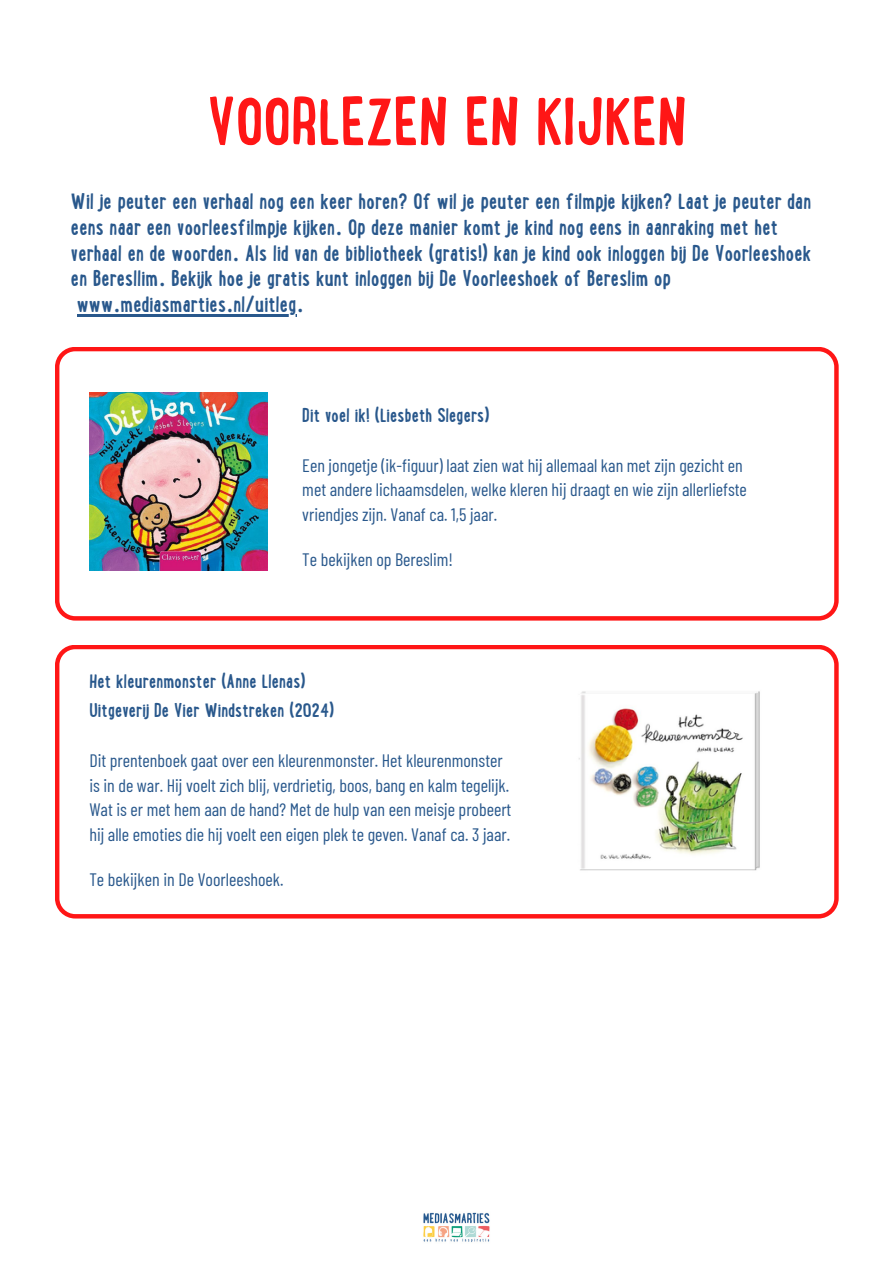
<style>
.page{position:relative;width:894px;height:1264px;background:#fff}
.page>*{position:absolute;margin:0;border:0;box-sizing:border-box;transform-origin:0 0}
.t1{font:700 72px "Lunch Box";color:#ff1616}
.t2{font:700 24px/25.8px "Lunch Box";color:#29588c}
.t3{font:700 21px/29.2px "Lunch Box";color:#29588c}
.t4{font:18px/24.8px "Barlow Condensed";color:#29588c}
</style>
<div class="page">
<svg style="left:55px;top:347px;width:783px;height:273px"></svg>
<img style="left:423px;top:1212px;width:67px;height:31px">
<hr style="left:77px;top:314px;width:219px;height:3px;background:#29588c">
<svg style="left:55px;top:645px;width:783px;height:273px"></svg>
<img style="left:576px;top:688px;width:186px;height:186px">
<img style="left:89px;top:392px;width:178px;height:178px">
<h2 class="t1" style="left:207px;top:95px;width:480px">VOORLEZEN EN KIJKEN</h2>
<p class="t2" style="left:71px;top:191px;width:741px">Wil je peuter een verhaal nog een keer horen? Of wil je peuter een filmpje kijken? Laat je peuter dan eens naar een voorleesfilmpje kijken. Op deze manier komt je kind nog eens in aanraking met het verhaal en de woorden. Als lid van de bibliotheek (gratis!) kan je kind ook inloggen bij De Voorleeshoek en Beresllim. Bekijk hoe je gratis kunt inloggen bij De Voorleeshoek of Bereslim op</p>
<p class="t2" style="left:77px;top:294px;width:228px">www.mediasmarties.nl/uitleg.</p>
<h3 class="t3" style="left:302px;top:403px;width:189px">Dit voel ik! (Liesbeth Slegers)</h3>
<p class="t4" style="left:302px;top:452px;width:446px">Een jongetje (ik-figuur) laat zien wat hij allemaal kan met zijn gezicht en met andere lichaamsdelen, welke kleren hij draagt en wie zijn allerliefste vriendjes zijn. Vanaf ca. 1,5 jaar.</p>
<p class="t4" style="left:302px;top:546px;width:152px">Te bekijken op Bereslim!</p>
<h3 class="t3" style="left:89px;top:669px;width:246px">Het kleurenmonster (Anne Llenas)<br>Uitgeverij De Vier Windstreken (2024)</h3>
<p class="t4" style="left:89px;top:747px;width:423px">Dit prentenboek gaat over een kleurenmonster. Het kleurenmonster is in de war. Hij voelt zich blij, verdrietig, boos, bang en kalm tegelijk.<br>Wat is er met hem aan de hand? Met de hulp van een meisje probeert hij alle emoties die hij voelt een eigen plek te geven. Vanaf ca. 3 jaar.</p>
<p class="t4" style="left:89px;top:866px;width:196px">Te bekijken in De Voorleeshoek.</p>
</div>
